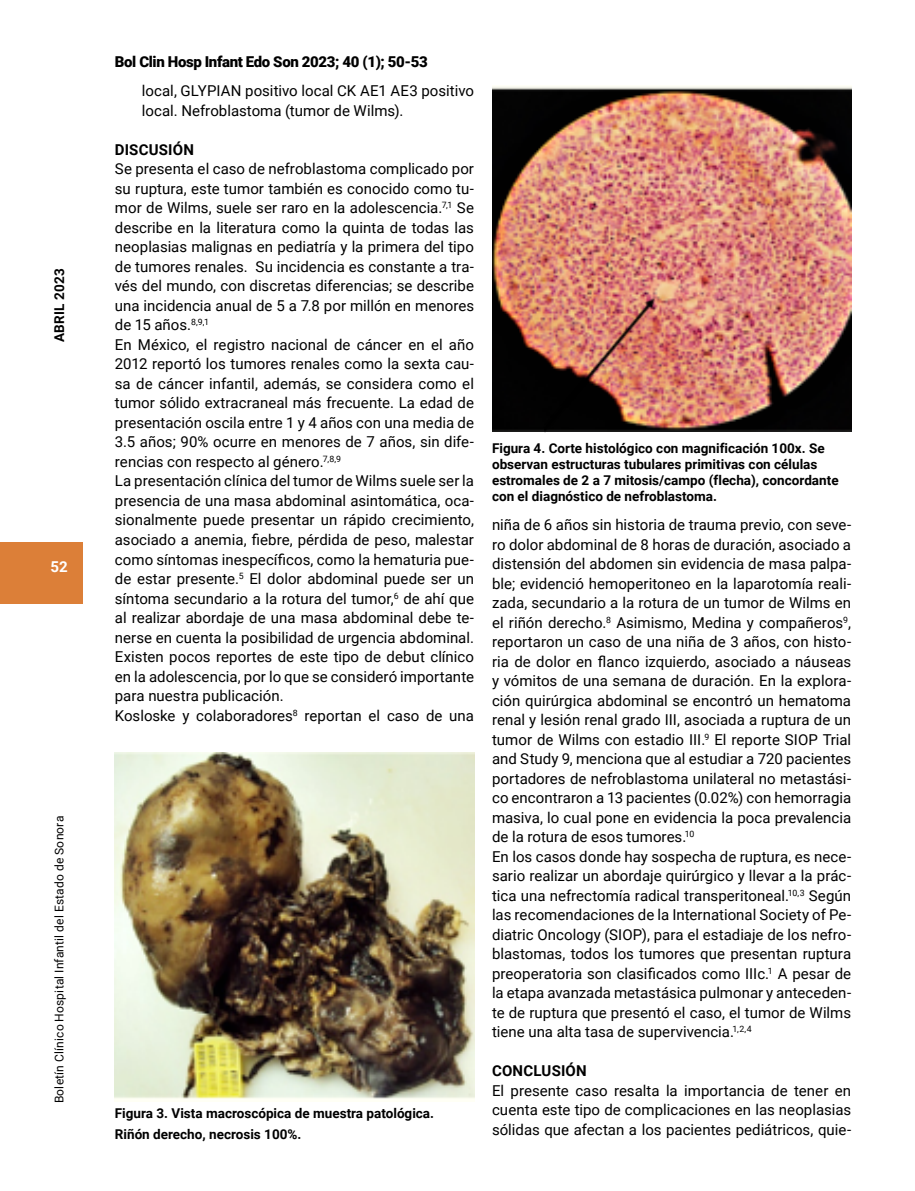
<style>
.page{position:relative;width:915px;height:1191px;background:#fff}
.page>*{position:absolute;margin:0;border:0;box-sizing:border-box;transform-origin:0 0}
.t1{font:15px/19.5px "Roboto";color:#000}
.t2{font:900 15px "Roboto";letter-spacing:-.025em;color:#000}
.t3{font:700 15px "Roboto";letter-spacing:.01em;color:#000}
.t4{font:700 15px "Roboto";color:#fff}
.t5{font:700 13.5px/16.2px "Roboto";color:#000}
.t6{font:12px "Roboto";letter-spacing:.015em;color:#000}
</style>
<div class="page">
<div style="left:0;top:542px;width:83px;height:62px;background:#dc7f38"></div>
<img style="left:115px;top:753px;width:359px;height:346px">
<img style="left:492px;top:86px;width:358px;height:345px">
<img style="left:523px;top:287px;width:161px;height:146px">
<p class="t5" style="left:51px;top:342px;width:75px;rotate:-90deg">ABRIL 2023</p>
<p class="t4" style="left:50px;top:556px;width:19px">52</p>
<p class="t6" style="left:51px;top:1103px;width:289px;rotate:-90deg">Boletín Clínico Hospital Infantil del Estado de Sonora</p>
<p class="t2" style="left:115px;top:51px;width:314px">Bol Clin Hosp Infant Edo Son 2023; 40 (1); 50-53</p>
<p class="t1" style="left:142px;top:81px;width:333px">local, GLYPIAN positivo local CK AE1 AE3 positivo local. Nefroblastoma (tumor de Wilms).</p>
<p class="t3" style="left:115px;top:139px;width:80px">DISCUSIÓN</p>
<p class="t1" style="left:115px;top:159px;width:360px">Se presenta el caso de nefroblastoma complicado por su ruptura, este tumor también es conocido como tu&shy;mor de Wilms, suele ser raro en la adolescencia.<sup>7,1</sup> Se describe en la literatura como la quinta de todas las neoplasias malignas en pediatría y la primera del tipo de tumores renales. Su incidencia es constante a tra&shy;vés del mundo, con discretas diferencias; se describe una incidencia anual de 5 a 7.8 por millón en menores de 15 años.<sup>8,9,1<br></sup>En México, el registro nacional de cáncer en el año 2012 reportó los tumores renales como la sexta cau&shy;sa de cáncer infantil, además, se considera como el tumor sólido extracraneal más frecuente. La edad de presentación oscila entre 1 y 4 años con una media de 3.5 años; 90% ocurre en menores de 7 años, sin dife&shy;rencias con respecto al género.<sup>7,8,9<br></sup>La presentación clínica del tumor de Wilms suele ser la presencia de una masa abdominal asintomática, oca&shy;sionalmente puede presentar un rápido crecimiento, asociado a anemia, fiebre, pérdida de peso, malestar como síntomas inespecíficos, como la hematuria pue&shy;de estar presente.<sup>5</sup> El dolor abdominal puede ser un síntoma secundario a la rotura del tumor,<sup>6</sup> de ahí que al realizar abordaje de una masa abdominal debe te&shy;nerse en cuenta la posibilidad de urgencia abdominal.<br>Existen pocos reportes de este tipo de debut clínico en la adolescencia, por lo que se consideró importante para nuestra publicación.<br>Kosloske y colaboradores<sup>8</sup> reportan el caso de una</p>
<p class="t5" style="left:115px;top:1102px;width:320px;line-height:20.4px">Figura 3. Vista macroscópica de muestra patológica.<br>Riñón derecho, necrosis 100%.</p>
<p class="t5" style="left:492px;top:439px;width:348px">Figura 4. Corte histológico con magnificación 100x. Se observan estructuras tubulares primitivas con células estromales de 2 a 7 mitosis/campo (flecha), concordante con el diagnóstico de nefroblastoma.</p>
<p class="t1" style="left:492px;top:514px;width:360px">niña de 6 años sin historia de trauma previo, con seve&shy;ro dolor abdominal de 8 horas de duración, asociado a distensión del abdomen sin evidencia de masa palpa&shy;ble; evidenció hemoperitoneo en la laparotomía reali&shy;zada, secundario a la rotura de un tumor de Wilms en el riñón derecho.<sup>8</sup> Asimismo, Medina y compañeros<sup>9</sup>, reportaron un caso de una niña de 3 años, con histo&shy;ria de dolor en flanco izquierdo, asociado a náuseas y vómitos de una semana de duración. En la explora&shy;ción quirúrgica abdominal se encontró un hematoma renal y lesión renal grado III, asociada a ruptura de un tumor de Wilms con estadio III.<sup>9</sup> El reporte SIOP Trial and Study 9, menciona que al estudiar a 720 pacientes portadores de nefroblastoma unilateral no metastási&shy;co encontraron a 13 pacientes (0.02%) con hemorragia masiva, lo cual pone en evidencia la poca prevalencia de la rotura de esos tumores.<sup>10<br></sup>En los casos donde hay sospecha de ruptura, es nece&shy;sario realizar un abordaje quirúrgico y llevar a la prác&shy;tica una nefrectomía radical transperitoneal.<sup>10,3</sup> Según las recomendaciones de la International Society of Pe&shy;diatric Oncology (SIOP), para el estadiaje de los nefro&shy;blastomas, todos los tumores que presentan ruptura preoperatoria son clasificados como IIIc.<sup>1</sup> A pesar de la etapa avanzada metastásica pulmonar y anteceden&shy;te de ruptura que presentó el caso, el tumor de Wilms tiene una alta tasa de supervivencia.<sup>1,2,4</sup></p>
<p class="t3" style="left:492px;top:1060px;width:96px">CONCLUSIÓN</p>
<p class="t1" style="left:492px;top:1080px;width:360px;text-align:justify">El presente caso resalta la importancia de tener en cuenta este tipo de complicaciones en las neoplasias sólidas que afectan a los pacientes pediátricos, quie-</p>
</div>
